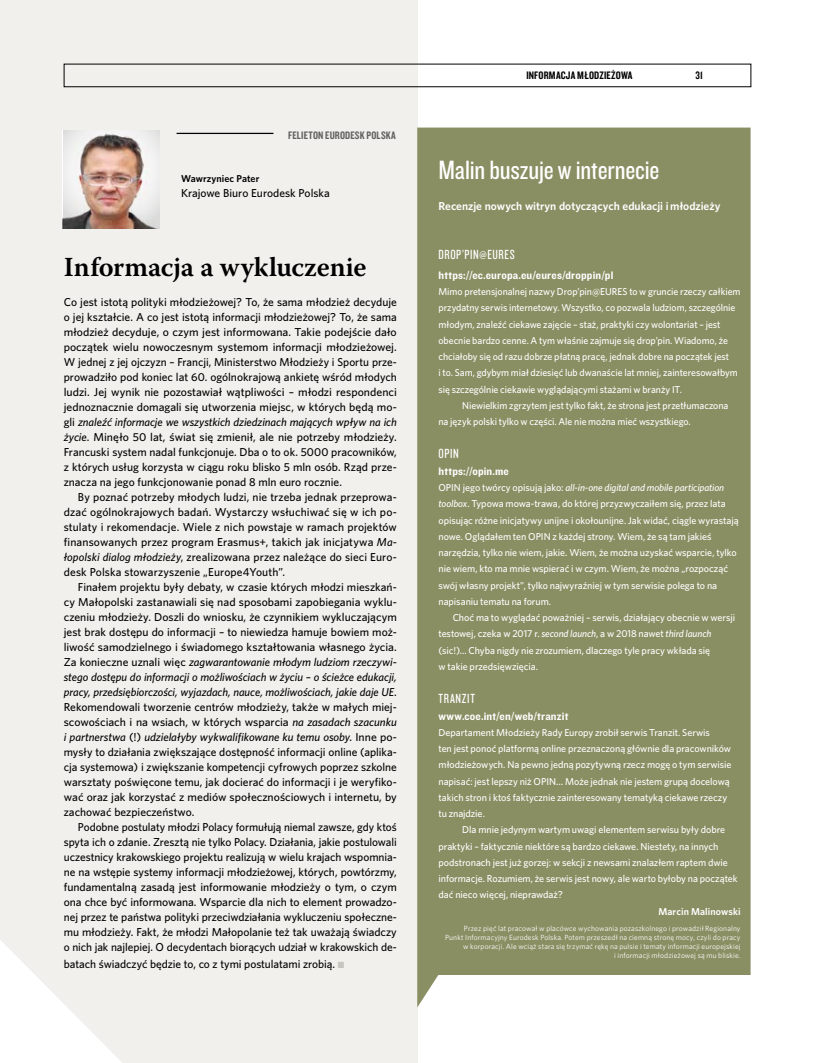
<style>
.page{position:relative;width:815px;height:1063px;background:#fff}
.page>*{position:absolute;margin:0;border:0;box-sizing:border-box;transform-origin:0 0}
.t1{font:27.5px "Knockout 29 Junior Ltweight";letter-spacing:-.01em;color:#fff}
.t2{font:600 27.5px "Warnock Pro";letter-spacing:-.005em;color:#000}
.t3{font:13.75px "Knockout 28 Junior Feathrwt";letter-spacing:.05em;color:#fff}
.t4{font:500 11.5px/15px "Whitney";letter-spacing:-.005em;color:#000;text-align:justify}
.t5{font:600 11.5px "Whitney";color:#fff}
.t6{font:11.25px "Knockout 51 Middleweight";letter-spacing:.015em;color:#fff}
.t7{font:11.25px "Knockout 49 Liteweight";letter-spacing:.015em;color:#000}
.t8{font:11.25px "Knockout 49 Liteweight";letter-spacing:.015em;color:#616160}
.t9{font:500 10px/16.2px "Whitney";letter-spacing:-.005em;color:#fff}
.t10{font:600 10px "Whitney";letter-spacing:.01em;color:#fff}
.t11{font:600 10px "Whitney";letter-spacing:.005em;color:#000}
.t12{font:7.5px/9px "Whitney";letter-spacing:.02em;color:#fff;text-align:right}
.s1{font-style:italic}
.s2{font-family:"Knockout 26 Junior Flywght";font-weight:400;font-size:13.12px;color:#c6c6bf}
</style>
<div class="page">
<div style="left:0;top:0;width:417px;height:1063px;background:#f1f0ec"></div>
<div style="left:417px;top:128px;width:334px;height:879px;background:#8a8f63"></div>
<img style="left:63px;top:130px;width:97px;height:98px">
<hr style="left:177px;top:133px;width:96px;height:1px;background:#000">
<svg style="left:0;top:940px;width:122px;height:123px"></svg>
<p class="t8" style="left:288px;top:128px;width:109px">FELIETON EURODESK POLSKA</p>
<p class="t11" style="left:181px;top:171px;width:80px">Wawrzyniec Pater</p>
<p class="t4" style="left:181px;top:185px;width:150px">Krajowe Biuro Eurodesk Polska</p>
<h1 class="t2" style="left:64px;top:251px;width:304px">Informacja a wykluczenie</h1>
<p class="t4" style="left:64px;top:295px;width:335px">Co jest istotą polityki młodzieżowej? To, że sama młodzież decyduje o jej kształcie. A co jest istotą informacji młodzieżowej? To, że sama młodzież decyduje, o czym jest informowana. Takie podejście dało początek wielu nowoczesnym systemom informacji młodzieżowej.<br>W jednej z jej ojczyzn – Francji, Ministerstwo Młodzieży i Sportu prze&shy;prowadziło pod koniec lat 60. ogólnokrajową ankietę wśród młodych ludzi. Jej wynik nie pozostawiał wątpliwości – młodzi respondenci jednoznacznie domagali się utworzenia miejsc, w których będą mo&shy;gli <span class="s1">znaleźć informacje we wszystkich dziedzinach mających wpływ na ich życie</span>. Minęło 50 lat, świat się zmienił, ale nie potrzeby młodzieży.<br>Francuski system nadal funkcjonuje. Dba o to ok. 5000 pracowników, z których usług korzysta w ciągu roku blisko 5 mln osób. Rząd prze&shy;znacza na jego funkcjonowanie ponad 8 mln euro rocznie.</p>
<p class="t4" style="left:64px;top:490px;width:335px;text-indent:14px">By poznać potrzeby młodych ludzi, nie trzeba jednak przeprowa&shy;dzać ogólnokrajowych badań. Wystarczy wsłuchiwać się w ich po&shy;stulaty i rekomendacje. Wiele z nich powstaje w ramach projektów finansowanych przez program Erasmus+, takich jak inicjatywa <span class="s1">Ma&shy;łopolski dialog młodzieży</span>, zrealizowana przez należące do sieci Euro&shy;desk Polska stowarzyszenie „Europe4Youth”.</p>
<p class="t4" style="left:64px;top:580px;width:335px;text-indent:14px">Finałem projektu były debaty, w czasie których młodzi mieszkań&shy;cy Małopolski zastanawiali się nad sposobami zapobiegania wyklu&shy;czeniu młodzieży. Doszli do wniosku, że czynnikiem wykluczającym jest brak dostępu do informacji – to niewiedza hamuje bowiem moż&shy;liwość samodzielnego i świadomego kształtowania własnego życia.<br>Za konieczne uznali więc <span class="s1">zagwarantowanie młodym ludziom rzeczywi&shy;stego dostępu do informacji o możliwościach w życiu – o ścieżce edukacji, pracy, przedsiębiorczości, wyjazdach, nauce, możliwościach, jakie daje UE</span>.<br>Rekomendowali tworzenie centrów młodzieży, także w małych miej&shy;scowościach i na wsiach, w których wsparcia <span class="s1">na zasadach szacunku i partnerstwa</span> (!) <span class="s1">udzielałyby wykwalifikowane ku temu osoby</span>. Inne po&shy;mysły to działania zwiększające dostępność informacji online (aplika&shy;cja systemowa) i zwiększanie kompetencji cyfrowych poprzez szkolne warsztaty poświęcone temu, jak docierać do informacji i je weryfiko&shy;wać oraz jak korzystać z mediów społecznościowych i internetu, by zachować bezpieczeństwo.</p>
<p class="t4" style="left:64px;top:820px;width:335px;text-indent:14px">Podobne postulaty młodzi Polacy formułują niemal zawsze, gdy ktoś spyta ich o zdanie. Zresztą nie tylko Polacy. Działania, jakie postulowali uczestnicy krakowskiego projektu realizują w wielu krajach wspomnia&shy;ne na wstępie systemy informacji młodzieżowej, których, powtórzmy, fundamentalną zasadą jest informowanie młodzieży o tym, o czym ona chce być informowana. Wsparcie dla nich to element prowadzo&shy;nej przez te państwa polityki przeciwdziałania wykluczeniu społeczne&shy;mu młodzieży. Fakt, że młodzi Małopolanie też tak uważają świadczy o nich jak najlepiej. O decydentach biorących udział w krakowskich de-</p>
<p class="t4" style="left:64px;top:956px;width:282px">batach świadczyć będzie to, co z tymi postulatami zrobią. <span class="s2">•</span></p>
<p class="t7" style="left:526px;top:68px;width:108px">INFORMACJA MŁODZIEŻOWA</p>
<p class="t7" style="left:696px;top:68px;width:9px">31</p>
<h1 class="t1" style="left:438px;top:152px;width:222px">Malin buszuje w internecie</h1>
<p class="t5" style="left:438px;top:198px;width:284px">Recenzje nowych witryn dotyczących edukacji i młodzieży</p>
<p class="t3" style="left:438px;top:246px;width:78px">DROP’PIN@EURES</p>
<p class="t6" style="left:438px;top:267px;width:176px">https://ec.europa.eu/eures/droppin/pl</p>
<p class="t9" style="left:438px;top:283px;width:304px">Mimo pretensjonalnej nazwy Drop’pin@EURES to w gruncie rzeczy całkiem przydatny serwis internetowy. Wszystko, co pozwala ludziom, szczególnie młodym, znaleźć ciekawe zajęcie – staż, praktyki czy wolontariat – jest obecnie bardzo cenne. A tym właśnie zajmuje się drop’pin. Wiadomo, że chciałoby się od razu dobrze płatną pracę, jednak dobre na początek jest<br>i to. Sam, gdybym miał dziesięć lub dwanaście lat mniej, zainteresowałbym się szczególnie ciekawie wyglądającymi stażami w branży IT.</p>
<p class="t9" style="left:438px;top:397px;width:291px;text-indent:24px">Niewielkim zgrzytem jest tylko fakt, że strona jest przetłumaczona na język polski tylko w części. Ale nie można mieć wszystkiego.</p>
<p class="t3" style="left:438px;top:445px;width:22px">OPIN</p>
<p class="t6" style="left:438px;top:463px;width:72px">https://opin.me</p>
<p class="t9" style="left:438px;top:479px;width:302px">OPIN jego twórcy opisują jako: <span class="s1">all-in-one digital and mobile participation toolbox</span>. Typowa mowa-trawa, do której przyzwyczaiłem się, przez lata opisując różne inicjatywy unijne i okołounijne. Jak widać, ciągle wyrastają nowe. Oglądałem ten OPIN z każdej strony. Wiem, że są tam jakieś narzędzia, tylko nie wiem, jakie. Wiem, że można uzyskać wsparcie, tylko nie wiem, kto ma mnie wspierać i w czym. Wiem, że można „rozpocząć swój własny projekt”, tylko najwyraźniej w tym serwisie polega to na napisaniu tematu na forum.</p>
<p class="t9" style="left:438px;top:609px;width:298px;text-indent:14px">Choć ma to wyglądać poważniej – serwis, działający obecnie w wersji testowej, czeka w 2017 r. <span class="s1">second launch</span>, a w 2018 nawet <span class="s1">third launch </span>(sic!)... Chyba nigdy nie zrozumiem, dlaczego tyle pracy wkłada się<br>w takie przedsięwzięcia.</p>
<p class="t3" style="left:438px;top:690px;width:38px">TRANZIT</p>
<p class="t6" style="left:438px;top:708px;width:131px">www.coe.int/en/web/tranzit</p>
<p class="t9" style="left:438px;top:724px;width:294px">Departament Młodzieży Rady Europy zrobił serwis Tranzit. Serwis<br>ten jest ponoć platformą online przeznaczoną głównie dla pracowników młodzieżowych. Na pewno jedną pozytywną rzecz mogę o tym serwisie napisać: jest lepszy niż OPIN… Może jednak nie jestem grupą docelową takich stron i ktoś faktycznie zainteresowany tematyką ciekawe rzeczy tu znajdzie.</p>
<p class="t9" style="left:438px;top:822px;width:301px;text-indent:24px">Dla mnie jedynym wartym uwagi elementem serwisu były dobre praktyki – faktycznie niektóre są bardzo ciekawe. Niestety, na innych podstronach jest już gorzej: w sekcji z newsami znalazłem raptem dwie informacje. Rozumiem, że serwis jest nowy, ale warto byłoby na początek dać nieco więcej, nieprawdaż?</p>
<p class="t10" style="left:658px;top:905px;width:84px">Marcin Malinowski</p>
<p class="t12" style="left:445px;top:923px;width:297px">Przez pięć lat pracował w placówce wychowania pozaszkolnego i prowadził Regionalny Punkt Informacyjny Eurodesk Polska. Potem przeszedł na ciemną stronę mocy, czyli do pracy w korporacji. Ale wciąż stara się trzymać rękę na pulsie i tematy informacji europejskiej<br>i informacji młodzieżowej są mu bliskie.</p>
</div>
